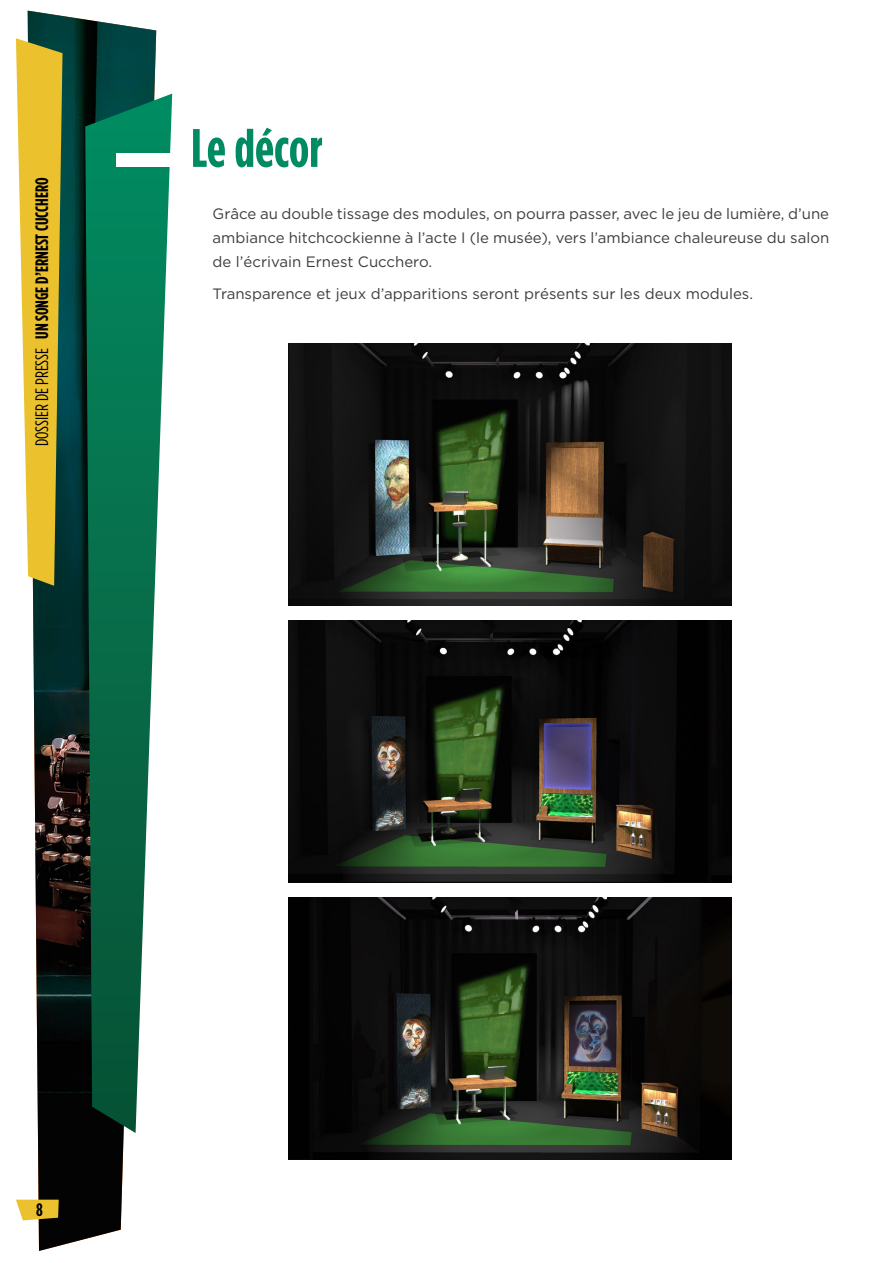
<style>
.page{position:relative;width:893px;height:1263px;background:#fff}
.page>*{position:absolute;margin:0;border:0;box-sizing:border-box;transform-origin:0 0}
.t1{font:700 54px "Gotham Condensed";color:#008b62}
.t2{font:700 18px "Gotham Condensed";color:#000}
.t3{font:15px/24px "Gotham";color:#3c3c3b;text-align:justify}
.s1{font-weight:400}
</style>
<div class="page">
<img style="left:28px;top:11px;width:128px;height:1240px">
<svg style="left:85px;top:94px;width:87px;height:1039px"></svg>
<svg style="left:16px;top:38px;width:47px;height:548px;background:#d2ba4b"></svg>
<svg style="left:16px;top:1200px;width:43px;height:20px"></svg>
<div style="left:24px;top:1201px;width:30px;height:15px;background:#ebc12d"></div>
<div style="left:116px;top:154px;width:63px;height:13px;background:#fff"></div>
<img style="left:289px;top:344px;width:442px;height:262px">
<img style="left:289px;top:620px;width:442px;height:262px">
<img style="left:289px;top:897px;width:442px;height:262px">
<p class="t2" style="left:31px;top:446px;width:270px;rotate:-90deg"><span class="s1">DOSSIER DE PRESSE</span> UN SONGE D’ERNEST CUCCHERO</p>
<p class="t1" style="left:191px;top:116px;width:133px">Le décor</p>
<p class="t3" style="left:213px;top:201px;width:618px">Grâce au double tissage des modules, on pourra passer, avec le jeu de lumière, d’une ambiance hitchcockienne à l’acte I (le musée), vers l’ambiance chaleureuse du salon de l’écrivain Ernest Cucchero.</p>
<p class="t3" style="left:213px;top:281px;width:542px">Transparence et jeux d’apparitions seront présents sur les deux modules.</p>
<p class="t2" style="left:36px;top:1199px;width:8px">8</p>
</div>
